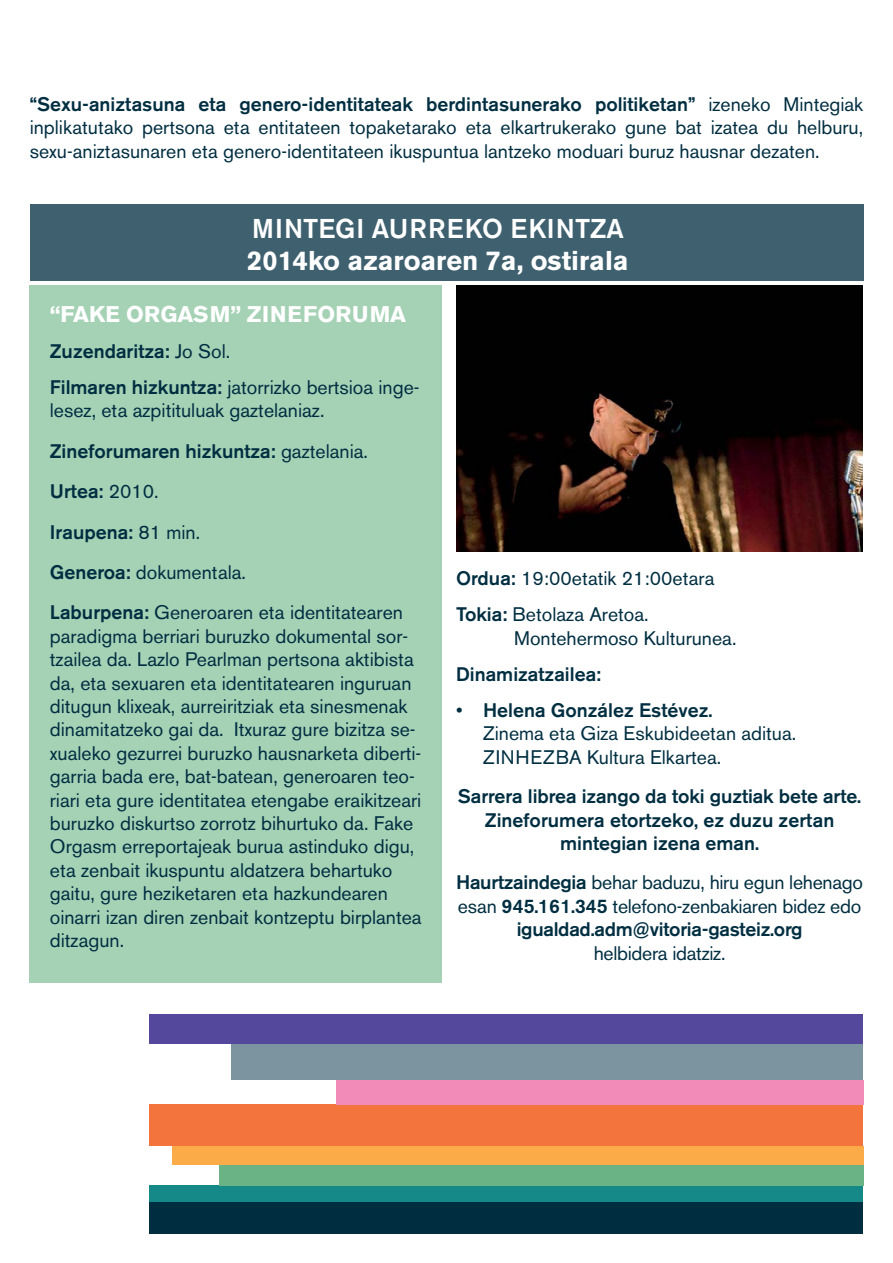
<style>
.page{position:relative;width:893px;height:1263px;background:#fff}
.page>*{position:absolute;margin:0;border:0;box-sizing:border-box;transform-origin:0 0}
.t1{font:700 27px "Akzidenz Grotesk BE";color:#fff}
.t2{font:500 27px "Akzidenz Grotesk BE";letter-spacing:.03em;color:#fff}
.t3{font:700 22.5px "Akzidenz Grotesk BE";letter-spacing:.02em;color:#fff}
.t4{font:19.5px/23.4px "Akzidenz Grotesk BE";color:#002e41}
.t5{font:500 19.5px/23.4px "Akzidenz Grotesk BE";color:#002e41}
.s1{font-weight:500}
.s2{font-weight:400}
</style>
<div class="page">
<div style="left:150px;top:1202px;width:713px;height:31px;background:#002e41"></div>
<div style="left:150px;top:1186px;width:713px;height:16px;background:#158988"></div>
<div style="left:219px;top:1164px;width:644px;height:22px;background:#6ab385"></div>
<div style="left:172px;top:1146px;width:691px;height:18px;background:#fbac49"></div>
<div style="left:150px;top:1104px;width:713px;height:42px;background:#f4743e"></div>
<div style="left:336px;top:1080px;width:527px;height:24px;background:#f38bb9"></div>
<div style="left:232px;top:1044px;width:631px;height:36px;background:#7c93a0"></div>
<div style="left:150px;top:1015px;width:713px;height:29px;background:#54489c"></div>
<div style="left:30px;top:205px;width:833px;height:76px;background:#3e606f"></div>
<div style="left:30px;top:286px;width:412px;height:697px;background:#a5d1b5"></div>
<img style="left:456px;top:286px;width:407px;height:266px">
<p class="t4" style="left:30px;top:92px;width:835px;text-align:justify"><span class="s1">“Sexu-aniztasuna eta genero-identitateak berdintasunerako politiketan”</span> izeneko Mintegiak inplikatutako pertsona eta entitateen topaketarako eta elkartrukerako gune bat izatea du helburu, sexu-aniztasunaren eta genero-identitateen ikuspuntua lantzeko moduari buruz hausnar dezaten.</p>
<h1 class="t2" style="left:252px;top:212px;width:373px">MINTEGI AURREKO EKINTZA</h1>
<h1 class="t1" style="left:247px;top:244px;width:383px">2014ko azaroaren 7a, ostirala</h1>
<p class="t3" style="left:50px;top:301px;width:358px">“FAKE ORGASM” ZINEFORUMA</p>
<p class="t5" style="left:50px;top:333px;width:371px;line-height:36.2px">Zuzendaritza: <span class="s2">Jo Sol.<br></span>Filmaren hizkuntza: <span class="s2">jatorrizko bertsioa inge-</span></p>
<p class="t4" style="left:50px;top:390px;width:355px;line-height:40.3px">lesez, eta azpitituluak gaztelaniaz.<br><span class="s1">Zineforumaren hizkuntza:</span> gaztelania.<br><span class="s1">Urtea:</span> 2010.<br><span class="s1">Iraupena:</span> 81 min.<br><span class="s1">Generoa:</span> dokumentala.<br><span class="s1">Laburpena:</span> Generoaren eta identitatearen</p>
<p class="t4" style="left:50px;top:624px;width:373px">paradigma berriari buruzko dokumental sor&shy;tzailea da. Lazlo Pearlman pertsona aktibista da, eta sexuaren eta identitatearen inguruan ditugun klixeak, aurreiritziak eta sinesmenak dinamitatzeko gai da. Itxuraz gure bizitza se&shy;xualeko gezurrei buruzko hausnarketa diberti&shy;garria bada ere, bat-batean, generoaren teo&shy;riari eta gure identitatea etengabe eraikitzeari buruzko diskurtso zorrotz bihurtuko da. Fake Orgasm erreportajeak burua astinduko digu, eta zenbait ikuspuntu aldatzera behartuko gaitu, gure heziketaren eta hazkundearen oinarri izan diren zenbait kontzeptu birplantea ditzagun.</p>
<p class="t4" style="left:456px;top:560px;width:260px;line-height:36.2px"><span class="s1">Ordua:</span> 19:00etatik 21:00etara<br><span class="s1">Tokia:</span> Betolaza Aretoa.</p>
<p class="t4" style="left:514px;top:626px;width:224px">Montehermoso Kulturunea.</p>
<p class="t5" style="left:456px;top:662px;width:147px">Dinamizatzailea:</p>
<p class="t4" style="left:483px;top:698px;width:315px;text-indent:-27px">• <span class="s1">Helena González Estévez.<br></span>Zinema eta Giza Eskubideetan aditua.<br>ZINHEZBA Kultura Elkartea.</p>
<p class="t5" style="left:458px;top:784px;width:405px;text-align:center">Sarrera librea izango da toki guztiak bete arte.<br>Zineforumera etortzeko, ez duzu zertan mintegian izena eman.</p>
<p class="t4" style="left:456px;top:871px;width:409px;text-align:center"><span class="s1">Haurtzaindegia</span> behar baduzu, hiru egun lehenago esan <span class="s1">945.161.345</span> telefono-zenbakiaren bidez edo <span class="s1">igualdad.adm@vitoria-gasteiz.org</span></p>
<p class="t4" style="left:594px;top:941px;width:133px">helbidera idatziz.</p>
</div>
